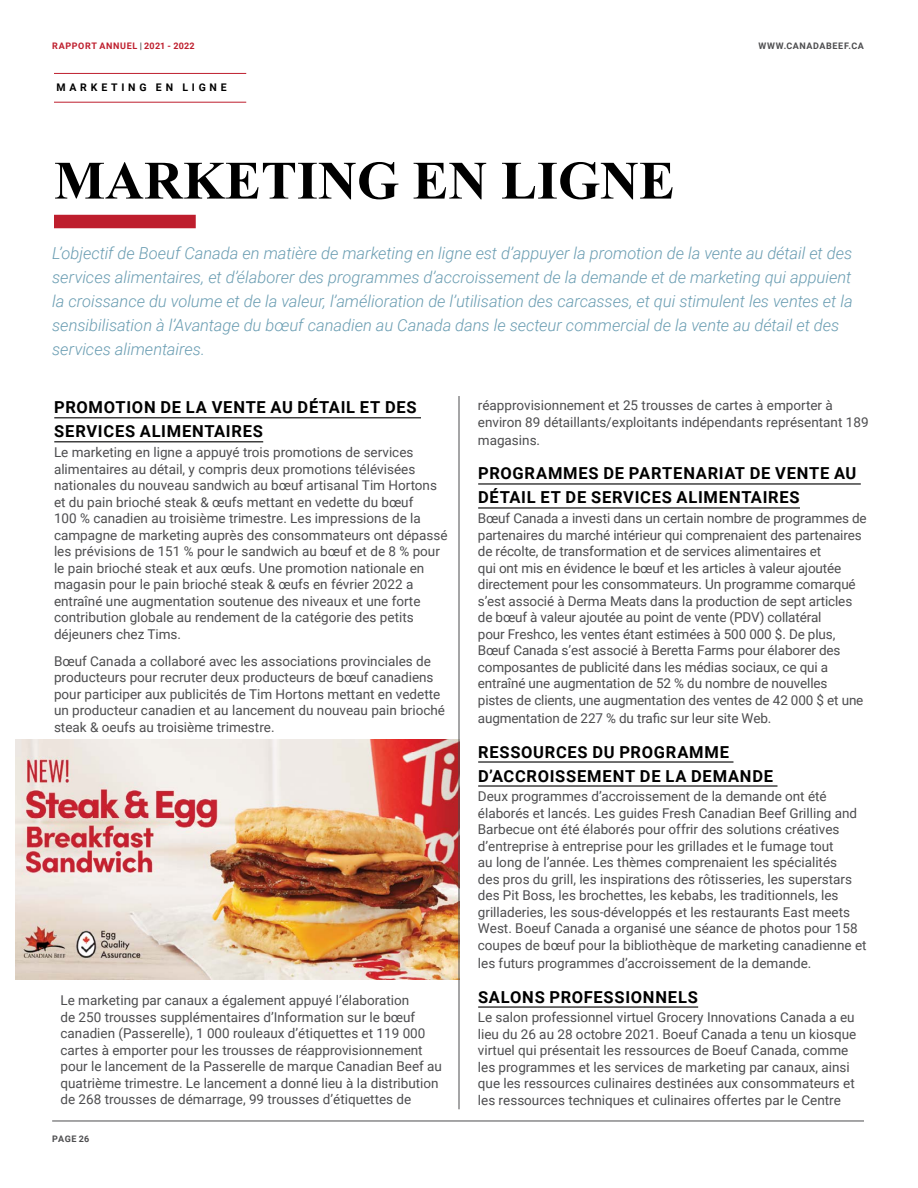
<style>
.page{position:relative;width:918px;height:1188px;background:#fff}
.page>*{position:absolute;margin:0;border:0;box-sizing:border-box;transform-origin:0 0}
.t1{font:700 54px "Times New Roman";color:#000}
.t2{font:italic 300 16.5px/24px "Roboto";letter-spacing:-.005em;color:#6a9db2}
.t3{font:700 16.5px/24px "Roboto";letter-spacing:.045em;color:#000}
.t4{font:13.5px/16.5px "Roboto";color:#4d4d4f}
.t5{font:700 10.5px "Roboto";letter-spacing:.365em;color:#000}
.t6{font:700 9px "Roboto";letter-spacing:.065em;color:#be1e2d}
.t7{font:700 9px "Roboto";letter-spacing:.07em;color:#4d4d4f}
.s1{color:#4d4d4f}
</style>
<div class="page">
<hr style="left:52px;top:1121px;width:812px;height:1px;background:#4d4d4f">
<div style="left:54px;top:215px;width:142px;height:13px;background:#be1e2d"></div>
<hr style="left:54px;top:417px;width:367px;height:1px;background:#000">
<hr style="left:54px;top:441px;width:209px;height:1px;background:#000">
<hr style="left:478px;top:483px;width:383px;height:2px;background:#000">
<hr style="left:478px;top:507px;width:322px;height:2px;background:#000">
<hr style="left:478px;top:761px;width:256px;height:2px;background:#000">
<hr style="left:478px;top:785px;width:300px;height:2px;background:#000">
<hr style="left:478px;top:1006px;width:220px;height:2px;background:#000">
<img style="left:15px;top:739px;width:444px;height:240px">
<hr style="left:54px;top:73px;width:192px;height:1px;background:#be1e2d">
<hr style="left:54px;top:102px;width:192px;height:1px;background:#be1e2d">
<hr style="left:459px;top:396px;width:1px;height:713px;background:#4d4d4f">
<p class="t6" style="left:52px;top:40px;width:144px">RAPPORT ANNUEL <span class="s1">|</span> 2021 - 2022</p>
<p class="t7" style="left:759px;top:40px;width:107px">WWW.CANADABEEF.CA</p>
<p class="t5" style="left:56px;top:80px;width:172px">MARKETING EN LIGNE</p>
<h1 class="t1" style="left:54px;top:143px;width:623px">MARKETING EN LIGNE</h1>
<p class="t2" style="left:52px;top:241px;width:802px">L’objectif de Boeuf Canada en matière de marketing en ligne est d’appuyer la promotion de la vente au détail et des services alimentaires, et d’élaborer des programmes d’accroissement de la demande et de marketing qui appuient la croissance du volume et de la valeur, l’amélioration de l’utilisation des carcasses, et qui stimulent les ventes et la sensibilisation à l’Avantage du bœuf canadien au Canada dans le secteur commercial de la vente au détail et des services alimentaires.</p>
<p class="t3" style="left:54px;top:395px;width:364px">PROMOTION DE LA VENTE AU DÉTAIL ET DES<br>SERVICES ALIMENTAIRES</p>
<p class="t4" style="left:54px;top:444px;width:395px">Le marketing en ligne a appuyé trois promotions de services alimentaires au détail, y compris deux promotions télévisées nationales du nouveau sandwich au bœuf artisanal Tim Hortons et du pain brioché steak &amp; œufs mettant en vedette du bœuf<br>100 % canadien au troisième trimestre. Les impressions de la campagne de marketing auprès des consommateurs ont dépassé les prévisions de 151 % pour le sandwich au bœuf et de 8 % pour le pain brioché steak et aux œufs. Une promotion nationale en magasin pour le pain brioché steak &amp; œufs en février 2022 a entraîné une augmentation soutenue des niveaux et une forte contribution globale au rendement de la catégorie des petits déjeuners chez Tims.</p>
<p class="t4" style="left:54px;top:652px;width:393px">Bœuf Canada a collaboré avec les associations provinciales de producteurs pour recruter deux producteurs de bœuf canadiens pour participer aux publicités de Tim Hortons mettant en vedette un producteur canadien et au lancement du nouveau pain brioché steak &amp; oeufs au troisième trimestre.</p>
<p class="t4" style="left:60px;top:992px;width:383px">Le marketing par canaux a également appuyé l’élaboration<br>de 250 trousses supplémentaires d’Information sur le bœuf canadien (Passerelle), 1 000 rouleaux d’étiquettes et 119 000 cartes à emporter pour les trousses de réapprovisionnement pour le lancement de la Passerelle de marque Canadian Beef au quatrième trimestre. Le lancement a donné lieu à la distribution de 268 trousses de démarrage, 99 trousses d’étiquettes de</p>
<p class="t7" style="left:52px;top:1133px;width:39px">PAGE 26</p>
<p class="t4" style="left:478px;top:397px;width:392px">réapprovisionnement et 25 trousses de cartes à emporter à environ 89 détaillants/exploitants indépendants représentant 189</p>
<p class="t4" style="left:478px;top:431px;width:64px">magasins.</p>
<p class="t3" style="left:478px;top:461px;width:380px">PROGRAMMES DE PARTENARIAT DE VENTE AU<br>DÉTAIL ET DE SERVICES ALIMENTAIRES</p>
<p class="t4" style="left:478px;top:510px;width:390px">Bœuf Canada a investi dans un certain nombre de programmes de partenaires du marché intérieur qui comprenaient des partenaires de récolte, de transformation et de services alimentaires et<br>qui ont mis en évidence le bœuf et les articles à valeur ajoutée directement pour les consommateurs. Un programme comarqué s’est associé à Derma Meats dans la production de sept articles de bœuf à valeur ajoutée au point de vente (PDV) collatéral<br>pour Freshco, les ventes étant estimées à 500 000 $. De plus, Bœuf Canada s’est associé à Beretta Farms pour élaborer des composantes de publicité dans les médias sociaux, ce qui a entraîné une augmentation de 52 % du nombre de nouvelles<br>pistes de clients, une augmentation des ventes de 42 000 $ et une</p>
<p class="t4" style="left:478px;top:709px;width:295px">augmentation de 227 % du trafic sur leur site Web.</p>
<p class="t3" style="left:478px;top:739px;width:296px">RESSOURCES DU PROGRAMME<br>D’ACCROISSEMENT DE LA DEMANDE</p>
<p class="t4" style="left:478px;top:788px;width:390px">Deux programmes d’accroissement de la demande ont été élaborés et lancés. Les guides Fresh Canadian Beef Grilling and Barbecue ont été élaborés pour offrir des solutions créatives d’entreprise à entreprise pour les grillades et le fumage tout<br>au long de l’année. Les thèmes comprenaient les spécialités<br>des pros du grill, les inspirations des rôtisseries, les superstars des Pit Boss, les brochettes, les kebabs, les traditionnels, les grilladeries, les sous-développés et les restaurants East meets West. Boeuf Canada a organisé une séance de photos pour 158 coupes de bœuf pour la bibliothèque de marketing canadienne et</p>
<p class="t4" style="left:478px;top:954px;width:335px">les futurs programmes d’accroissement de la demande.</p>
<p class="t3" style="left:478px;top:984px;width:221px">SALONS PROFESSIONNELS</p>
<p class="t4" style="left:478px;top:1009px;width:380px">Le salon professionnel virtuel Grocery Innovations Canada a eu lieu du 26 au 28 octobre 2021. Boeuf Canada a tenu un kiosque virtuel qui présentait les ressources de Boeuf Canada, comme les programmes et les services de marketing par canaux, ainsi que les ressources culinaires destinées aux consommateurs et les ressources techniques et culinaires offertes par le Centre</p>
</div>
